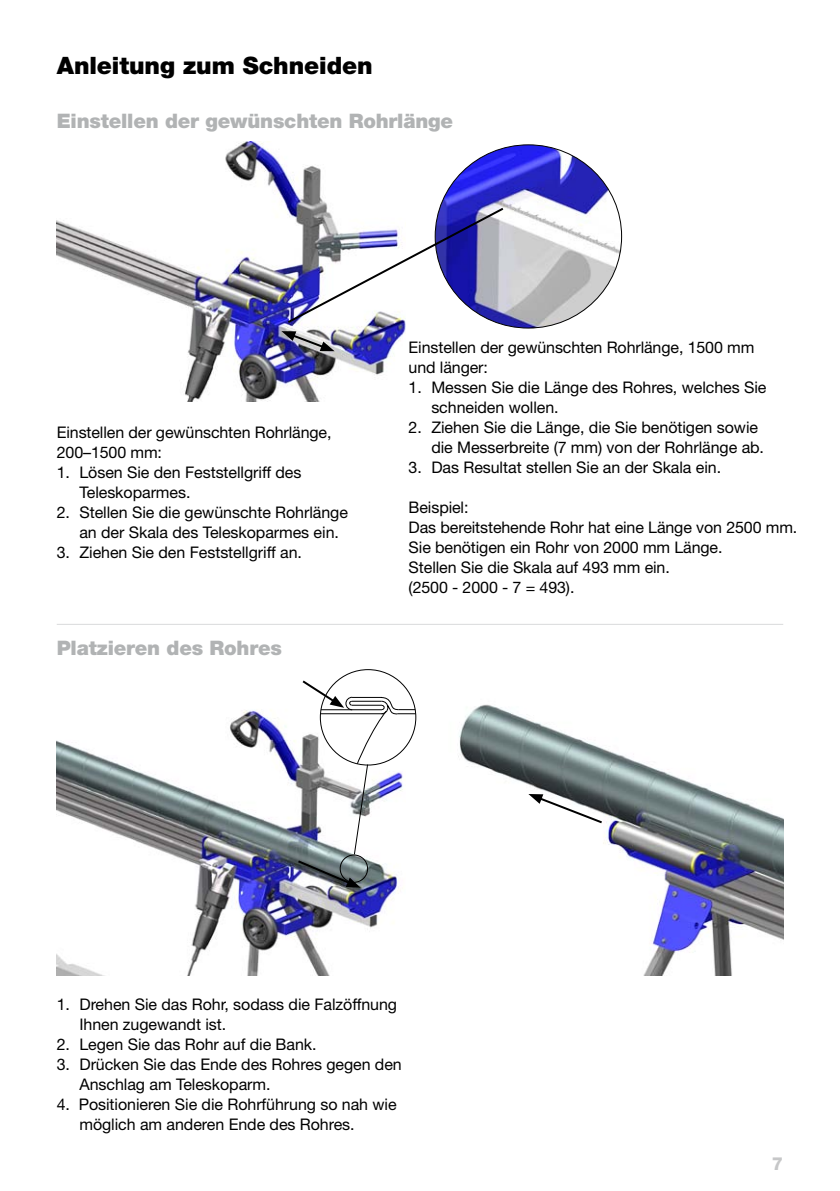
<style>
.page{position:relative;width:840px;height:1191px;background:#fff}
.page>*{position:absolute;margin:0;border:0;box-sizing:border-box;transform-origin:0 0}
.t1{font:900 24px "Helvetica Neue LT Pro";letter-spacing:-.005em;color:#000}
.t2{font:900 20px "Helvetica Neue LT Pro";letter-spacing:-.01em;color:#b1b3b4}
.t3{font:800 18px "Helvetica Neue LT Pro";color:#c6c7c8}
.t4{font:16px/20px "Helvetica Neue LT Pro";letter-spacing:-.005em;color:#000}
</style>
<div class="page">
<img style="left:458px;top:704px;width:324px;height:271px">
<img style="left:57px;top:142px;width:348px;height:259px">
<img style="left:57px;top:710px;width:342px;height:265px">
<img style="left:440px;top:145px;width:181px;height:183px">
<svg style="left:285px;top:206px;width:220px;height:119px"></svg>
<hr style="left:57px;top:624px;width:725px;height:1px;background:#d9dadb">
<svg style="left:281px;top:331px;width:53px;height:20px"></svg>
<svg style="left:528px;top:794px;width:76px;height:31px"></svg>
<svg style="left:296px;top:678px;width:119px;height:209px"></svg>
<h1 class="t1" style="left:57px;top:51px;width:317px">Anleitung zum Schneiden</h1>
<p class="t2" style="left:57px;top:108px;width:398px">Einstellen der gewünschten Rohrlänge</p>
<p class="t4" style="left:57px;top:421px;width:276px">Einstellen der gewünschten Rohrlänge,<br>200–1500 mm:</p>
<p class="t4" style="left:79px;top:461px;width:223px;text-indent:-23px">1. Lösen Sie den Feststellgriff des<br>Teleskoparmes.</p>
<p class="t4" style="left:79px;top:501px;width:270px;text-indent:-23px">2. Stellen Sie die gewünschte Rohrlänge an der Skala des Teleskoparmes ein.</p>
<p class="t4" style="left:57px;top:541px;width:246px">3. Ziehen Sie den Feststellgriff an.</p>
<p class="t2" style="left:57px;top:636px;width:226px">Platzieren des Rohres</p>
<p class="t4" style="left:408px;top:336px;width:347px">Einstellen der gewünschten Rohrlänge, 1500 mm und länger:</p>
<p class="t4" style="left:431px;top:376px;width:336px;text-indent:-23px">1. Messen Sie die Länge des Rohres, welches Sie schneiden wollen.</p>
<p class="t4" style="left:431px;top:416px;width:334px;text-indent:-23px">2. Ziehen Sie die Länge, die Sie benötigen sowie die Messerbreite (7 mm) von der Rohrlänge ab.</p>
<p class="t4" style="left:408px;top:456px;width:314px">3. Das Resultat stellen Sie an der Skala ein.</p>
<p class="t4" style="left:408px;top:497px;width:390px">Beispiel:<br>Das bereitstehende Rohr hat eine Länge von 2500 mm.<br>Sie benötigen ein Rohr von 2000 mm Länge.<br>Stellen Sie die Skala auf 493 mm ein.<br>(2500 - 2000 - 7 = 493).</p>
<p class="t4" style="left:79px;top:993px;width:319px;text-indent:-23px">1. Drehen Sie das Rohr, sodass die Falzöffnung<br>Ihnen zugewandt ist.</p>
<p class="t4" style="left:57px;top:1033px;width:261px">2. Legen Sie das Rohr auf die Bank.</p>
<p class="t4" style="left:79px;top:1053px;width:323px;text-indent:-23px">3. Drücken Sie das Ende des Rohres gegen den<br>Anschlag am Teleskoparm.</p>
<p class="t4" style="left:79px;top:1093px;width:318px;text-indent:-23px">4. Positionieren Sie die Rohrführung so nah wie möglich am anderen Ende des Rohres.</p>
<p class="t3" style="left:771px;top:1152px;width:13px">7</p>
</div>
